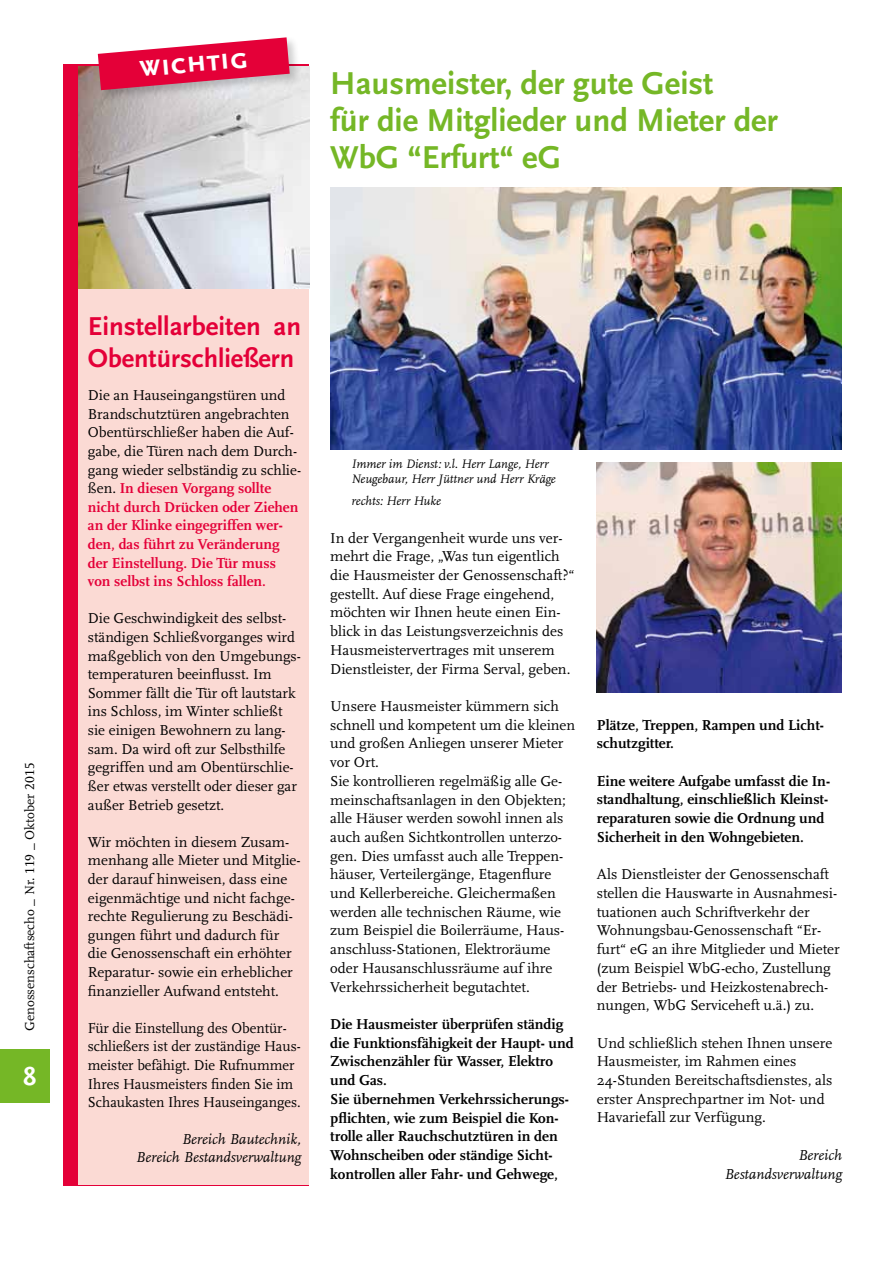
<style>
.page{position:relative;width:893px;height:1263px;background:#fff}
.page>*{position:absolute;margin:0;border:0;box-sizing:border-box;transform-origin:0 0}
.t1{font:700 33px/37.3px "Scala Sans LF";color:#75b726}
.t2{font:700 30.3px "Scala Sans Caps";color:#fff}
.t3{font:700 27px/31.5px "Scala Sans LF";color:#e40038}
.t4{font:700 27px "Scala Sans Caps";color:#fff}
.t5{font:15px/18.8px "Scala";color:#000}
.t6{font:700 15px/18.8px "Scala";color:#000}
.t7{font:700 15px/18.6px "Scala";color:#e40038}
.t8{font:15px/18.6px "Scala";color:#000;scale:.96 1}
.t9{font:italic 15px/18.8px "Scala";color:#000;text-align:right}
.t10{font:13.5px "Scala";color:#000}
.t11{font:italic 12.75px/15.3px "Scala";color:#000}
.s1{font-family:"Scala Caps"}
.s2{font-weight:400;color:#000}
</style>
<div class="page">
<div style="left:0;top:1049px;width:50px;height:54px;background:#75b726"></div>
<div style="left:64px;top:64px;width:245px;height:1121px;background:#e40038"></div>
<div style="left:79px;top:66px;width:230px;height:1119px;background:#fbdad4"></div>
<img style="left:330px;top:187px;width:512px;height:262px">
<img style="left:78px;top:66px;width:231px;height:222px">
<div style="left:96px;top:35px;width:206px;height:67px;background:#000;opacity:.2"></div>
<svg style="left:98px;top:37px;width:192px;height:53px"></svg>
<img style="left:597px;top:462px;width:245px;height:230px">
<h2 class="t2" style="left:137px;top:50px;width:111px;rotate:-5deg">wichtig</h2>
<h1 class="t1" style="left:330px;top:65px;width:449px">Hausmeister, der gute Geist<br>für die M itglieder und M ieter der<br>WbG “Erfurt“ eG</h1>
<p class="t10" style="left:22px;top:1031px;width:270px;rotate:-90deg">Genossenschaftsecho _ Nr. <span class="s1">119</span> _ Oktober <span class="s1">2015</span></p>
<h3 class="t4" style="left:23px;top:1061px;width:15px">8</h3>
<h3 class="t3" style="left:88px;top:311px;width:215px">Einstellarbeiten an<br>Obentürschließern</h3>
<p class="t7" style="left:88px;top:386px;width:215px"><span class="s2">Die an Hauseingangstüren und<br>Brandschutztüren angebrachten<br>Obentürschließer haben die Auf&shy;gabe, die Türen nach dem Durch&shy;gang wieder selbständig zu schlie&shy;ßen.</span> In diesen Vorgang sollte nicht durch Drücken oder Ziehen an der Klinke eingegriffen wer&shy;den, das führt zu Veränderung der Einstellung. Die Tür muss von selbst ins Schloss fallen.</p>
<p class="t5" style="left:88px;top:609px;width:215px">Die Geschwindigkeit des selbst&shy;ständigen Schließvorganges wird maßgeblich von den Umgebungs&shy;temperaturen beeinflusst. Im<br>Sommer fällt die Tür oft lautstark ins Schloss, im Winter schließt sie einigen Bewohnern zu lang&shy;sam. Da wird oft zur Selbsthilfe gegriffen und am Obentürschlie&shy;ßer etwas verstellt oder dieser gar außer Betrieb gesetzt.</p>
<p class="t5" style="left:88px;top:833px;width:214px">Wir möchten in diesem Zusam&shy;menhang alle Mieter und Mitglie&shy;der darauf hinweisen, dass eine eigenmächtige und nicht fachge&shy;rechte Regulierung zu Beschädi&shy;gungen führt und dadurch für die Genossenschaft ein erhöhter<br>Reparatur- sowie ein erheblicher finanzieller Aufwand entsteht.</p>
<p class="t8" style="left:88px;top:1019px;width:223px">Für die Einstellung des Obentür&shy;schließers ist der zuständige Haus&shy;meister befähigt. Die Rufnummer Ihres Hausmeisters finden Sie im Schaukasten Ihres Hauseinganges.</p>
<p class="t9" style="left:136px;top:1130px;width:167px;line-height:18px">Bereich Bautechnik,<br>Bereich Bestandsverwaltung</p>
<p class="t11" style="left:351px;top:456px;width:206px">Immer im Dienst: v.l. Herr Lange, Herr<br>Neugebaur, Herr Jüttner und Herr Kräge</p>
<p class="t11" style="left:351px;top:494px;width:91px">rechts: Herr Huke</p>
<p class="t5" style="left:330px;top:529px;width:246px">In der Vergangenheit wurde uns ver&shy;mehrt die Frage, „Was tun eigentlich die Hausmeister der Genossenschaft?“ gestellt. Auf diese Frage eingehend, möchten wir Ihnen heute einen Ein&shy;blick in das Leistungsverzeichnis des Hausmeistervertrages mit unserem Dienstleister, der Firma Serval, geben.</p>
<p class="t5" style="left:330px;top:697px;width:246px">Unsere Hausmeister kümmern sich schnell und kompetent um die kleinen und großen Anliegen unserer Mieter vor Ort.<br>Sie kontrollieren regelmäßig alle Ge&shy;meinschaftsanlagen in den Objekten; alle Häuser werden sowohl innen als auch außen Sichtkontrollen unterzo&shy;gen. Dies umfasst auch alle Treppen&shy;häuser, Verteilergänge, Etagenflure und Kellerbereiche. Gleichermaßen werden alle technischen Räume, wie zum Beispiel die Boilerräume, Haus&shy;anschluss-Stationen, Elektroräume oder Hausanschlussräume auf ihre Verkehrssicherheit begutachtet.</p>
<p class="t6" style="left:330px;top:1015px;width:245px">Die Hausmeister überprüfen ständig die Funktionsfähigkeit der Haupt- und Zwischenzähler für Wasser, Elektro und Gas.<br>Sie übernehmen Verkehrssicherungs&shy;pflichten, wie zum Beispiel die Kon&shy;trolle aller Rauchschutztüren in den Wohnscheiben oder ständige Sicht&shy;kontrollen aller Fahr- und Gehwege,</p>
<p class="t6" style="left:597px;top:715px;width:229px">Plätze, Treppen, Rampen und Licht&shy;schutzgitter.</p>
<p class="t6" style="left:597px;top:771px;width:235px">Eine weitere Aufgabe umfasst die In&shy;standhaltung, einschließlich Kleinst&shy;reparaturen sowie die Ordnung und Sicherheit in den Wohngebieten.</p>
<p class="t5" style="left:597px;top:865px;width:244px">Als Dienstleister der Genossenschaft stellen die Hauswarte in Ausnahmesi&shy;tuationen auch Schriftverkehr der Wohnungsbau-Genossenschaft “Er&shy;furt“ eG an ihre Mitglieder und Mieter (zum Beispiel WbG-echo, Zustellung der Betriebs- und Heizkostenabrech&shy;nungen, WbG Serviceheft u.ä.) zu.</p>
<p class="t5" style="left:597px;top:1034px;width:237px">Und schließlich stehen Ihnen unsere Hausmeister, im Rahmen eines 24-Stunden Bereitschaftsdienstes, als erster Ansprechpartner im Not- und Havariefall zur Verfügung.</p>
<p class="t9" style="left:724px;top:1146px;width:119px">Bereich<br>Bestandsverwaltung</p>
</div>
